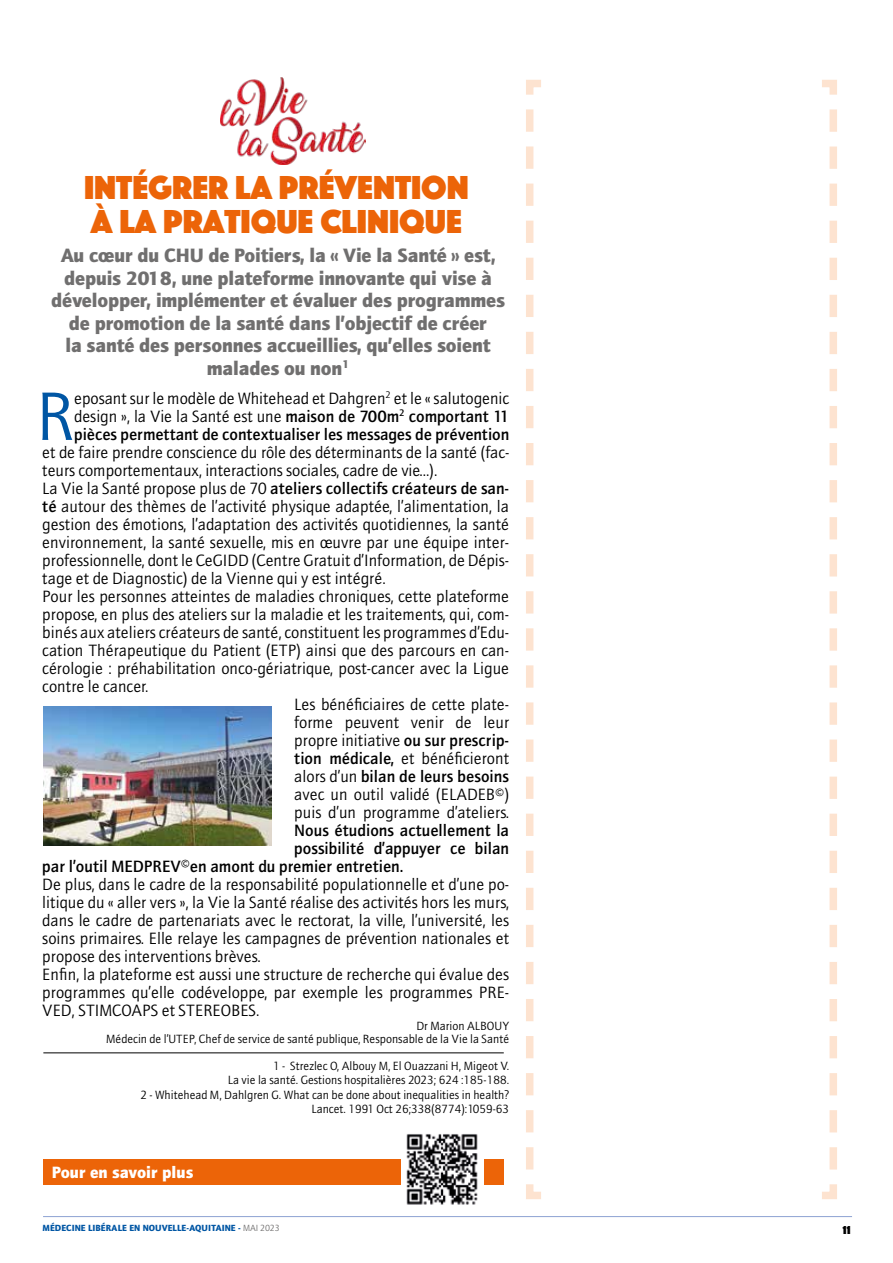
<style>
.page{position:relative;width:893px;height:1263px;background:#fff}
.page>*{position:absolute;margin:0;border:0;box-sizing:border-box;transform-origin:0 0}
.t1{font:69px "AT Quay Sans";color:#0056a4}
.t2{font:34.5px/34.5px "Phosphate Solid";color:#ec6408}
.t3{font:900 19.5px/22.5px "AT Quay Sans";letter-spacing:-.01em;color:#706f6f;text-align:center}
.t4{font:16.5px/18px "AT Quay Sans";color:#000;text-align:justify}
.t5{font:500 16.5px "AT Quay Sans";color:#000}
.t6{font:900 16.5px "AT Quay Sans";color:#fff}
.t7{font:12px/13.5px "AT Quay Sans";color:#000;text-align:right}
.t8{font:12px "Phosphate Solid";color:#000}
.t9{font:900 9px "AT Quay Sans";color:#0056a4}
.s1{font-weight:500}
.s2{font-weight:400}
.s3{font-weight:400;color:#706f6f}
</style>
<div class="page">
<svg style="left:526px;top:79px;width:311px;height:1120px"></svg>
<hr style="left:43px;top:1216px;width:809px;height:1px;background:#8da2d3">
<hr style="left:43px;top:1052px;width:461px;height:1px;background:#000">
<img style="left:220px;top:77px;width:145px;height:87px">
<div style="left:43px;top:1159px;width:461px;height:25px;background:#ec6408"></div>
<div style="left:401px;top:1129px;width:83px;height:80px;background:#fff"></div>
<img style="left:406px;top:1134px;width:72px;height:71px">
<img style="left:44px;top:706px;width:227px;height:140px">
<h2 class="t2" style="left:84px;top:168px;width:386px">INTÉGRER LA PRÉVENTION<br>À LA PRATIQUE CLINIQUE</h2>
<p class="t3" style="left:51px;top:244px;width:455px">Au cœur du CHU de Poitiers, la « Vie la Santé » est, depuis 2018, une plateforme innovante qui vise à développer, implémenter et évaluer des programmes de promotion de la santé dans l’objectif de créer<br>la santé des personnes accueillies, qu’elles soient malades ou non<sup>1</sup></p>
<h1 class="t1" style="left:36px;top:376px;width:40px">R</h1>
<p class="t4" style="left:74px;top:389px;width:436px">eposant sur le modèle de Whitehead et Dahgren<sup>2</sup> et le « salutogenic design », la Vie la Santé est une <span class="s1">maison de 700m</span><sup>2</sup> <span class="s1">comportant 11 pièces permettant de contextualiser les messages de prévention</span></p>
<p class="t4" style="left:42px;top:443px;width:468px">et de faire prendre conscience du rôle des déterminants de la santé (fac-</p>
<p class="t4" style="left:42px;top:461px;width:397px">teurs comportementaux, interactions sociales, cadre de vie...).</p>
<p class="t5" style="left:42px;top:478px;width:468px"><span class="s2">La Vie la Santé propose plus de 70</span> ateliers collectifs créateurs de san-</p>
<p class="t4" style="left:42px;top:497px;width:468px"><span class="s1">té</span> autour des thèmes de l’activité physique adaptée, l’alimentation, la</p>
<p class="t4" style="left:42px;top:515px;width:468px">gestion des émotions, l’adaptation des activités quotidiennes, la santé</p>
<p class="t4" style="left:42px;top:533px;width:468px">environnement, la santé sexuelle, mis en œuvre par une équipe inter-</p>
<p class="t4" style="left:42px;top:551px;width:468px">professionnelle, dont le CeGIDD (Centre Gratuit d’Information, de Dépis-</p>
<p class="t4" style="left:42px;top:569px;width:345px">tage et de Diagnostic) de la Vienne qui y est intégré.</p>
<p class="t4" style="left:42px;top:587px;width:468px">Pour les personnes atteintes de maladies chroniques, cette plateforme</p>
<p class="t4" style="left:42px;top:605px;width:468px">propose, en plus des ateliers sur la maladie et les traitements, qui, com-</p>
<p class="t4" style="left:42px;top:623px;width:468px">binés aux ateliers créateurs de santé, constituent les programmes d’Edu-</p>
<p class="t4" style="left:42px;top:641px;width:468px">cation Thérapeutique du Patient (ETP) ainsi que des parcours en can-</p>
<p class="t4" style="left:42px;top:659px;width:468px">cérologie : préhabilitation onco-gériatrique, post-cancer avec la Ligue</p>
<p class="t4" style="left:42px;top:677px;width:108px">contre le cancer.</p>
<p class="t4" style="left:294px;top:695px;width:216px">Les bénéficiaires de cette plate-</p>
<p class="t4" style="left:294px;top:713px;width:216px">forme peuvent venir de leur</p>
<p class="t4" style="left:294px;top:731px;width:216px">propre initiative <span class="s1">ou sur prescrip-</span></p>
<p class="t4" style="left:294px;top:749px;width:216px"><span class="s1">tion médicale,</span> et bénéficieront</p>
<p class="t5" style="left:294px;top:766px;width:216px"><span class="s2">alors d’un</span> bilan de leurs besoins</p>
<p class="t4" style="left:294px;top:785px;width:216px">avec un outil validé (ELADEB©)</p>
<p class="t4" style="left:294px;top:803px;width:216px">puis d’un programme d’ateliers.</p>
<p class="t5" style="left:294px;top:820px;width:216px">Nous étudions actuellement la</p>
<p class="t5" style="left:294px;top:838px;width:216px">possibilité d’appuyer ce bilan</p>
<p class="t5" style="left:42px;top:856px;width:363px">par l’outil MEDPREV©en amont du premier entretien.</p>
<p class="t4" style="left:42px;top:875px;width:468px;text-align:left">De plus, dans le cadre de la responsabilité populationnelle et d’une po&shy;litique du « aller vers », la Vie la Santé réalise des activités hors les murs, dans le cadre de partenariats avec le rectorat, la ville, l’université, les soins primaires. Elle relaye les campagnes de prévention nationales et propose des interventions brèves.<br>Enfin, la plateforme est aussi une structure de recherche qui évalue des programmes qu’elle codéveloppe, par exemple les programmes PRE-VED, STIMCOAPS et STEREOBES.</p>
<p class="t7" style="left:106px;top:1018px;width:404px">Dr Marion ALBOUY<br>Médecin de l’UTEP, Chef de service de santé publique, Responsable de la Vie la Santé</p>
<p class="t7" style="left:228px;top:1059px;width:283px">1 - Strezlec O, Albouy M, El Ouazzani H, Migeot V.<br>La vie la santé. Gestions hospitalières 2023; 624 :185-188.</p>
<p class="t7" style="left:140px;top:1088px;width:370px">2 - Whitehead M, Dahlgren G. What can be done about inequalities in health?<br>Lancet. 1991 Oct 26;338(8774):1059-63</p>
<p class="t6" style="left:52px;top:1162px;width:143px">Pour en savoir plus</p>
<p class="t9" style="left:43px;top:1222px;width:239px">MÉDECINE LIBÉRALE EN NOUVELLE-AQUITAINE - <span class="s3">MAI 2023</span></p>
<p class="t8" style="left:843px;top:1221px;width:9px">11</p>
</div>
